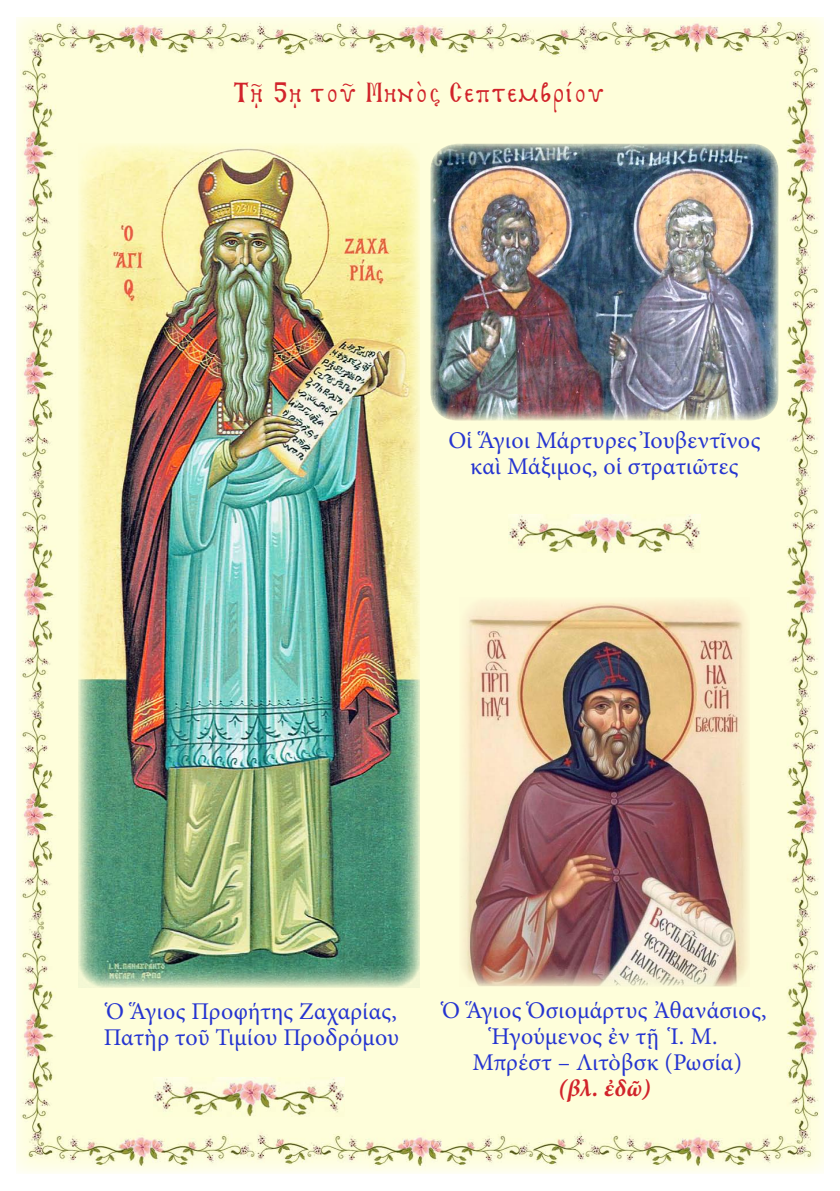
<style>
.page{position:relative;width:840px;height:1191px;background:#fff}
.page>*{position:absolute;margin:0;border:0;box-sizing:border-box;transform-origin:0 0}
.t1{font:28px "BYZIMAK";letter-spacing:.05em;color:#d1232a}
.t2{font:24px/26px "Minion Pro";letter-spacing:.01em;color:#2534d0;text-align:center}
.t3{font:italic 700 24px "Minion Pro";color:#d1232a}
</style>
<div class="page">
<img style="left:17px;top:17px;width:805px;height:1156px">
<img style="left:78px;top:144px;width:342px;height:843px">
<img style="left:459px;top:597px;width:290px;height:389px">
<img style="left:508px;top:514px;width:191px;height:39px">
<img style="left:153px;top:1077px;width:191px;height:39px">
<img style="left:430px;top:144px;width:348px;height:277px">
<p class="t1" style="left:233px;top:75px;width:372px">Τῇ 5ῃ τοῦ Μηνὸς Σεπτεμβρίου</p>
<p class="t2" style="left:448px;top:427px;width:313px">Οἱ Ἅγιοι Μάρτυρες Ἰουβεντῖνος καὶ Μάξιμος, οἱ στρατιῶτες</p>
<p class="t2" style="left:104px;top:998px;width:296px;text-align:left">Ὁ Ἅγιος Προφήτης Ζαχαρίας,<br>Πατὴρ τοῦ Τιμίου Προδρόμου</p>
<p class="t2" style="left:442px;top:997px;width:326px">Ὁ Ἅγιος Ὁσιομάρτυς Ἀθανάσιος,<br>Ἡγούμενος ἐν τῇ Ἱ. Μ.</p>
<p class="t2" style="left:472px;top:1049px;width:271px">Μπρέστ – Λιτὸβσκ (Ρωσία)</p>
<p class="t3" style="left:558px;top:1071px;width:94px">(βλ. ἐδῶ)</p>
</div>
